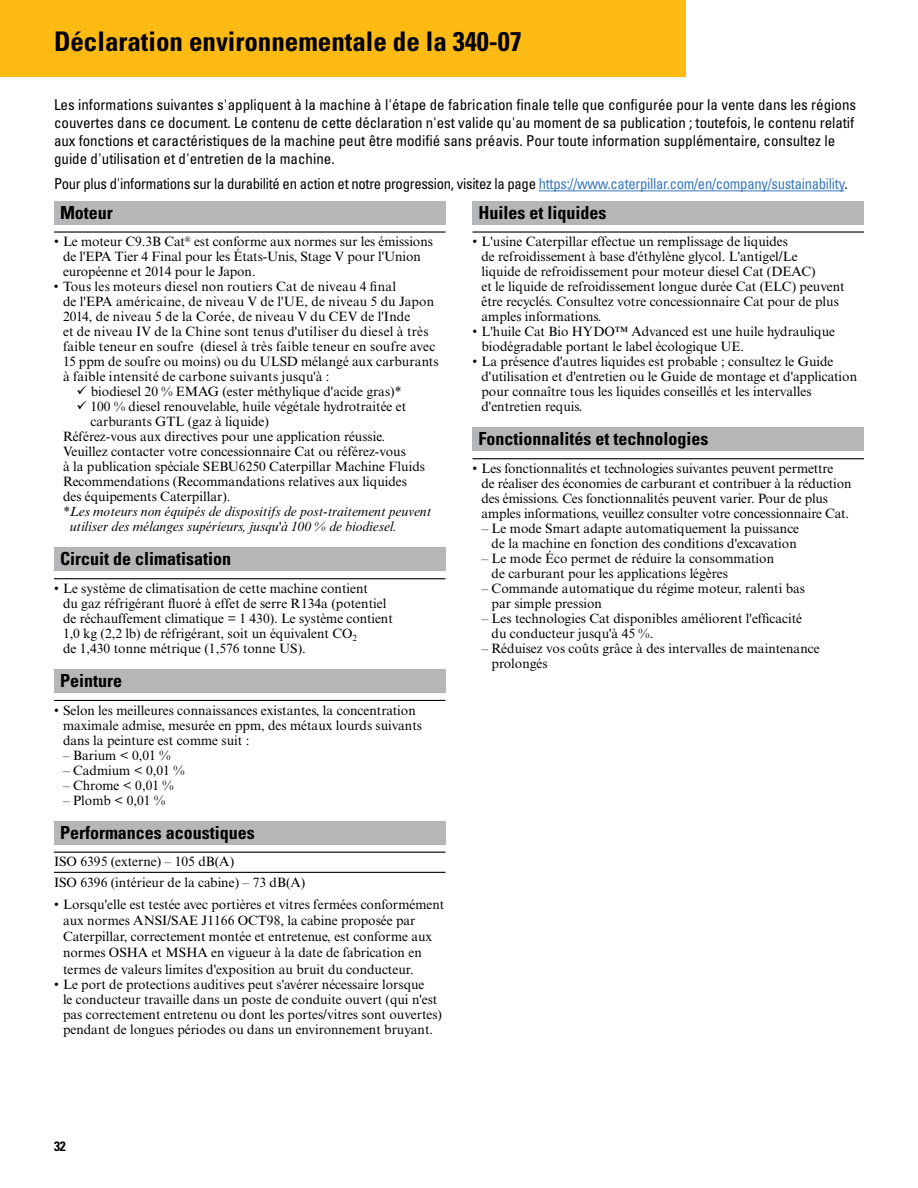
<style>
.page{position:relative;width:918px;height:1188px;background:#fff}
.page>*{position:absolute;margin:0;border:0;box-sizing:border-box;transform-origin:0 0}
.t1{font:700 condensed 27px "Univers LT Std";color:#000}
.t2{font:700 condensed 18px "Univers LT Std";color:#000}
.t3{font:condensed 15px/18px "Univers LT Std";letter-spacing:-.005em;color:#000}
.t4{font:13.5px/15px "Times New Roman MT Std";color:#000}
.t5{font:italic 13.5px/15px "Times New Roman MT Std";color:#000}
.t6{font:700 condensed 13.5px "Univers LT Std";color:#000}
.s1{color:#3777bc}
</style>
<div class="page">
<div style="left:0;top:0;width:686px;height:76px;background:#fdba12"></div>
<div style="left:54px;top:201px;width:392px;height:24px;background:#b4b6b8"></div>
<hr style="left:54px;top:231px;width:392px;height:2px;background:#000">
<div style="left:54px;top:548px;width:392px;height:23px;background:#b4b6b8"></div>
<hr style="left:54px;top:578px;width:392px;height:1px;background:#000">
<div style="left:54px;top:669px;width:392px;height:24px;background:#b4b6b8"></div>
<hr style="left:54px;top:700px;width:392px;height:1px;background:#000">
<div style="left:54px;top:821px;width:392px;height:24px;background:#b4b6b8"></div>
<hr style="left:54px;top:852px;width:392px;height:1px;background:#000">
<hr style="left:54px;top:872px;width:392px;height:1px;background:#000">
<div style="left:472px;top:201px;width:392px;height:24px;background:#b4b6b8"></div>
<hr style="left:472px;top:231px;width:392px;height:2px;background:#000">
<div style="left:472px;top:428px;width:392px;height:23px;background:#b4b6b8"></div>
<hr style="left:472px;top:458px;width:392px;height:1px;background:#000">
<hr style="left:539px;top:190px;width:305px;height:1px;background:#3777bc">
<h1 class="t1" style="left:54px;top:25px;width:469px">Déclaration environnementale de la 340-07</h1>
<p class="t3" style="left:54px;top:95px;width:804px">Les informations suivantes s'appliquent à la machine à l'étape de fabrication finale telle que configurée pour la vente dans les régions couvertes dans ce document. Le contenu de cette déclaration n'est valide qu'au moment de sa publication ; toutefois, le contenu relatif aux fonctions et caractéristiques de la machine peut être modifié sans préavis. Pour toute information supplémentaire, consultez le guide d'utilisation et d'entretien de la machine.</p>
<p class="t3" style="left:54px;top:175px;width:793px">Pour plus d'informations sur la durabilité en action et notre progression, visitez la page <span class="s1">https://www.caterpillar.com/en/company/sustainability</span>.</p>
<h2 class="t2" style="left:60px;top:201px;width:54px">Moteur</h2>
<p class="t4" style="left:63px;top:234px;width:371px;text-indent:-9px">• Le moteur C9.3B Cat<sup>®</sup> est conforme aux normes sur les émissions de l'EPA Tier 4 Final pour les États-Unis, Stage V pour l'Union européenne et 2014 pour le Japon.</p>
<p class="t4" style="left:63px;top:279px;width:377px;text-indent:-9px">• Tous les moteurs diesel non routiers Cat de niveau 4 final<br>de l'EPA américaine, de niveau V de l'UE, de niveau 5 du Japon 2014, de niveau 5 de la Corée, de niveau V du CEV de l'Inde<br>et de niveau IV de la Chine sont tenus d'utiliser du diesel à très faible teneur en soufre (diesel à très faible teneur en soufre avec 15 ppm de soufre ou moins) ou du ULSD mélangé aux carburants à faible intensité de carbone suivants jusqu'à :</p>
<p class="t4" style="left:77px;top:384px;width:326px">✓ biodiesel 20 % EMAG (ester méthylique d'acide gras)*</p>
<p class="t4" style="left:77px;top:399px;width:331px">✓ 100 % diesel renouvelable, huile végétale hydrotraitée et</p>
<p class="t4" style="left:90px;top:414px;width:180px">carburants GTL (gaz à liquide)</p>
<p class="t4" style="left:63px;top:429px;width:324px">Référez-vous aux directives pour une application réussie.</p>
<p class="t4" style="left:63px;top:444px;width:344px">Veuillez contacter votre concessionnaire Cat ou référez-vous</p>
<p class="t4" style="left:63px;top:459px;width:364px">à la publication spéciale SEBU6250 Caterpillar Machine Fluids</p>
<p class="t4" style="left:63px;top:474px;width:346px">Recommendations (Recommandations relatives aux liquides</p>
<p class="t4" style="left:63px;top:489px;width:169px">des équipements Caterpillar).</p>
<p class="t5" style="left:70px;top:504px;width:363px;text-indent:-7px">*Les moteurs non équipés de dispositifs de post-traitement peuvent utiliser des mélanges supérieurs, jusqu'à 100 % de biodiesel.</p>
<h2 class="t2" style="left:60px;top:548px;width:173px">Circuit de climatisation</h2>
<p class="t4" style="left:63px;top:581px;width:331px;text-indent:-9px">• Le système de climatisation de cette machine contient<br>du gaz réfrigérant fluoré à effet de serre R134a (potentiel de réchauffement climatique = 1 430). Le système contient 1,0 kg (2,2 lb) de réfrigérant, soit un équivalent CO<sub>2<br></sub>de 1,430 tonne métrique (1,576 tonne US).</p>
<h2 class="t2" style="left:60px;top:670px;width:64px">Peinture</h2>
<p class="t4" style="left:63px;top:703px;width:361px;text-indent:-9px">• Selon les meilleures connaissances existantes, la concentration maximale admise, mesurée en ppm, des métaux lourds suivants dans la peinture est comme suit :</p>
<p class="t4" style="left:63px;top:748px;width:109px">– Barium &lt; 0,01 %</p>
<p class="t4" style="left:63px;top:763px;width:123px">– Cadmium &lt; 0,01 %</p>
<p class="t4" style="left:63px;top:778px;width:112px">– Chrome &lt; 0,01 %</p>
<p class="t4" style="left:63px;top:793px;width:104px">– Plomb &lt; 0,01 %</p>
<h2 class="t2" style="left:60px;top:821px;width:196px">Performances acoustiques</h2>
<p class="t4" style="left:54px;top:852px;width:253px;line-height:20.2px">ISO 6395 (externe) – 105 dB(A)<br>ISO 6396 (intérieur de la cabine) – 73 dB(A)</p>
<p class="t4" style="left:63px;top:896px;width:383px;line-height:16.2px;text-indent:-9px">• Lorsqu'elle est testée avec portières et vitres fermées conformément aux normes ANSI/SAE J1166 OCT98, la cabine proposée par Caterpillar, correctement montée et entretenue, est conforme aux normes OSHA et MSHA en vigueur à la date de fabrication en termes de valeurs limites d'exposition au bruit du conducteur.</p>
<p class="t4" style="left:63px;top:976px;width:381px;text-indent:-9px">• Le port de protections auditives peut s'avérer nécessaire lorsque<br>le conducteur travaille dans un poste de conduite ouvert (qui n'est pas correctement entretenu ou dont les portes/vitres sont ouvertes) pendant de longues périodes ou dans un environnement bruyant.</p>
<h2 class="t2" style="left:478px;top:201px;width:129px">Huiles et liquides</h2>
<p class="t4" style="left:482px;top:234px;width:365px;text-indent:-9px">• L'usine Caterpillar effectue un remplissage de liquides<br>de refroidissement à base d'éthylène glycol. L'antigel/Le<br>liquide de refroidissement pour moteur diesel Cat (DEAC)<br>et le liquide de refroidissement longue durée Cat (ELC) peuvent être recyclés. Consultez votre concessionnaire Cat pour de plus amples informations.</p>
<p class="t4" style="left:482px;top:324px;width:355px;text-indent:-9px">• L'huile Cat Bio HYDO™ Advanced est une huile hydraulique biodégradable portant le label écologique UE.</p>
<p class="t4" style="left:482px;top:354px;width:377px;text-indent:-9px">• La présence d'autres liquides est probable ; consultez le Guide d'utilisation et d'entretien ou le Guide de montage et d'application pour connaître tous les liquides conseillés et les intervalles d'entretien requis.</p>
<h2 class="t2" style="left:478px;top:428px;width:232px">Fonctionnalités et technologies</h2>
<p class="t4" style="left:482px;top:461px;width:372px;text-indent:-9px">• Les fonctionnalités et technologies suivantes peuvent permettre<br>de réaliser des économies de carburant et contribuer à la réduction des émissions. Ces fonctionnalités peuvent varier. Pour de plus amples informations, veuillez consulter votre concessionnaire Cat.</p>
<p class="t4" style="left:482px;top:521px;width:319px;text-align:center">– Le mode Smart adapte automatiquement la puissance de la machine en fonction des conditions d'excavation</p>
<p class="t4" style="left:492px;top:551px;width:284px;text-indent:-10px">– Le mode Éco permet de réduire la consommation de carburant pour les applications légères</p>
<p class="t4" style="left:492px;top:581px;width:315px;text-indent:-10px">– Commande automatique du régime moteur, ralenti bas par simple pression</p>
<p class="t4" style="left:492px;top:611px;width:312px;text-indent:-10px">– Les technologies Cat disponibles améliorent l'efficacité du conducteur jusqu'à 45 %.</p>
<p class="t4" style="left:492px;top:641px;width:330px;text-indent:-10px">– Réduisez vos coûts grâce à des intervalles de maintenance prolongés</p>
<p class="t6" style="left:54px;top:1138px;width:13px">32</p>
</div>
